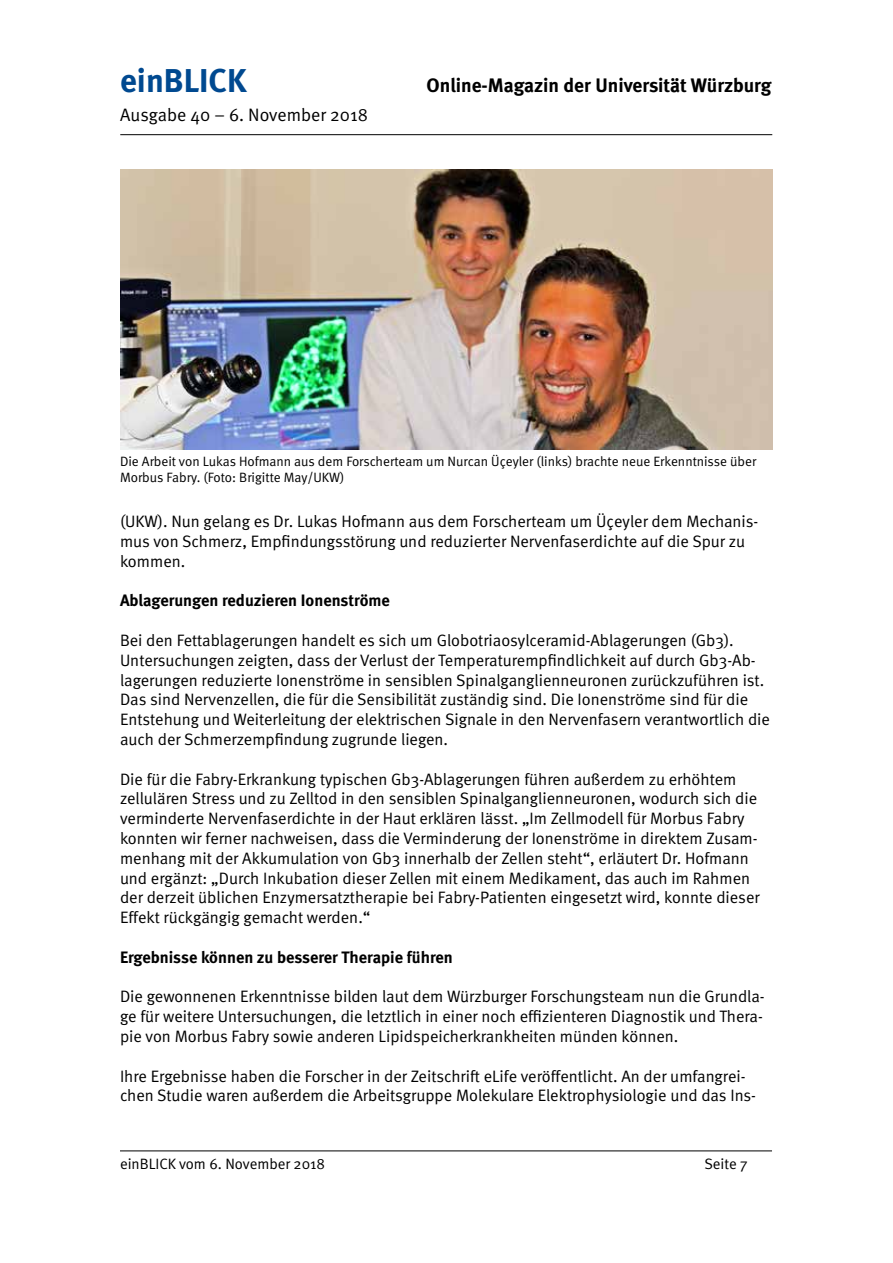
<style>
.page{position:relative;width:893px;height:1263px;background:#fff}
.page>*{position:absolute;margin:0;border:0;box-sizing:border-box;transform-origin:0 0}
.t1{font:700 33px "Meta";color:#004990}
.t2{font:700 19.5px "Meta";color:#000}
.t3{font:18px "Meta Normal";color:#000}
.t4{font:16.5px/19.8px "Meta Normal";color:#000}
.t5{font:700 16.5px "Meta";color:#000}
.t6{font:15px "Meta Normal";color:#000}
.t7{font:13.5px/16.2px "Meta Normal";color:#000}
</style>
<div class="page">
<hr style="left:120px;top:134px;width:652px;height:1px;background:#000">
<hr style="left:120px;top:1150px;width:652px;height:1px;background:#000">
<img style="left:120px;top:170px;width:653px;height:279px">
<h1 class="t1" style="left:120px;top:61px;width:128px">einBLICK</h1>
<p class="t2" style="left:427px;top:74px;width:346px">Online-Magazin der Universität Würzburg</p>
<p class="t3" style="left:120px;top:105px;width:249px">Ausgabe 40 – 6. November 2018</p>
<p class="t7" style="left:120px;top:453px;width:638px">Die Arbeit von Lukas Hofmann aus dem Forscherteam um Nurcan Üçeyler (links) brachte neue Erkenntnisse über<br>Morbus Fabry. (Foto: Brigitte May/UKW)</p>
<p class="t4" style="left:120px;top:511px;width:640px">(UKW). Nun gelang es Dr. Lukas Hofmann aus dem Forscherteam um Üçeyler dem Mechanis&shy;mus von Schmerz, Empfindungsstörung und reduzierter Nervenfaserdichte auf die Spur zu kommen.</p>
<p class="t5" style="left:120px;top:591px;width:271px">Ablagerungen reduzieren Ionenströme</p>
<p class="t4" style="left:120px;top:630px;width:651px">Bei den Fettablagerungen handelt es sich um Globotriaosylceramid-Ablagerungen (Gb3).<br>Untersuchungen zeigten, dass der Verlust der Temperaturempfindlichkeit auf durch Gb3-Ab&shy;lagerungen reduzierte Ionenströme in sensiblen Spinalganglienneuronen zurückzuführen ist.<br>Das sind Nervenzellen, die für die Sensibilität zuständig sind. Die Ionenströme sind für die Entstehung und Weiterleitung der elektrischen Signale in den Nervenfasern verantwortlich die auch der Schmerzempfindung zugrunde liegen.</p>
<p class="t4" style="left:120px;top:769px;width:641px">Die für die Fabry-Erkrankung typischen Gb3-Ablagerungen führen außerdem zu erhöhtem zellulären Stress und zu Zelltod in den sensiblen Spinalganglienneuronen, wodurch sich die verminderte Nervenfaserdichte in der Haut erklären lässt. „Im Zellmodell für Morbus Fabry konnten wir ferner nachweisen, dass die Verminderung der Ionenströme in direktem Zusam&shy;menhang mit der Akkumulation von Gb3 innerhalb der Zellen steht“, erläutert Dr. Hofmann und ergänzt: „Durch Inkubation dieser Zellen mit einem Medikament, das auch im Rahmen der derzeit üblichen Enzymersatztherapie bei Fabry-Patienten eingesetzt wird, konnte dieser Effekt rückgängig gemacht werden.“</p>
<p class="t5" style="left:120px;top:947px;width:334px">Ergebnisse können zu besserer Therapie führen</p>
<p class="t4" style="left:120px;top:986px;width:646px;text-align:justify">Die gewonnenen Erkenntnisse bilden laut dem Würzburger Forschungsteam nun die Grundla&shy;ge für weitere Untersuchungen, die letztlich in einer noch effizienteren Diagnostik und Thera&shy;pie von Morbus Fabry sowie anderen Lipidspeicherkrankheiten münden können.</p>
<p class="t4" style="left:120px;top:1066px;width:638px">Ihre Ergebnisse haben die Forscher in der Zeitschrift eLife veröffentlicht. An der umfangrei&shy;chen Studie waren außerdem die Arbeitsgruppe Molekulare Elektrophysiologie und das Ins-</p>
<p class="t6" style="left:120px;top:1155px;width:207px">einBLICK vom 6. November 2018</p>
<p class="t6" style="left:704px;top:1155px;width:45px">Seite 7</p>
</div>
